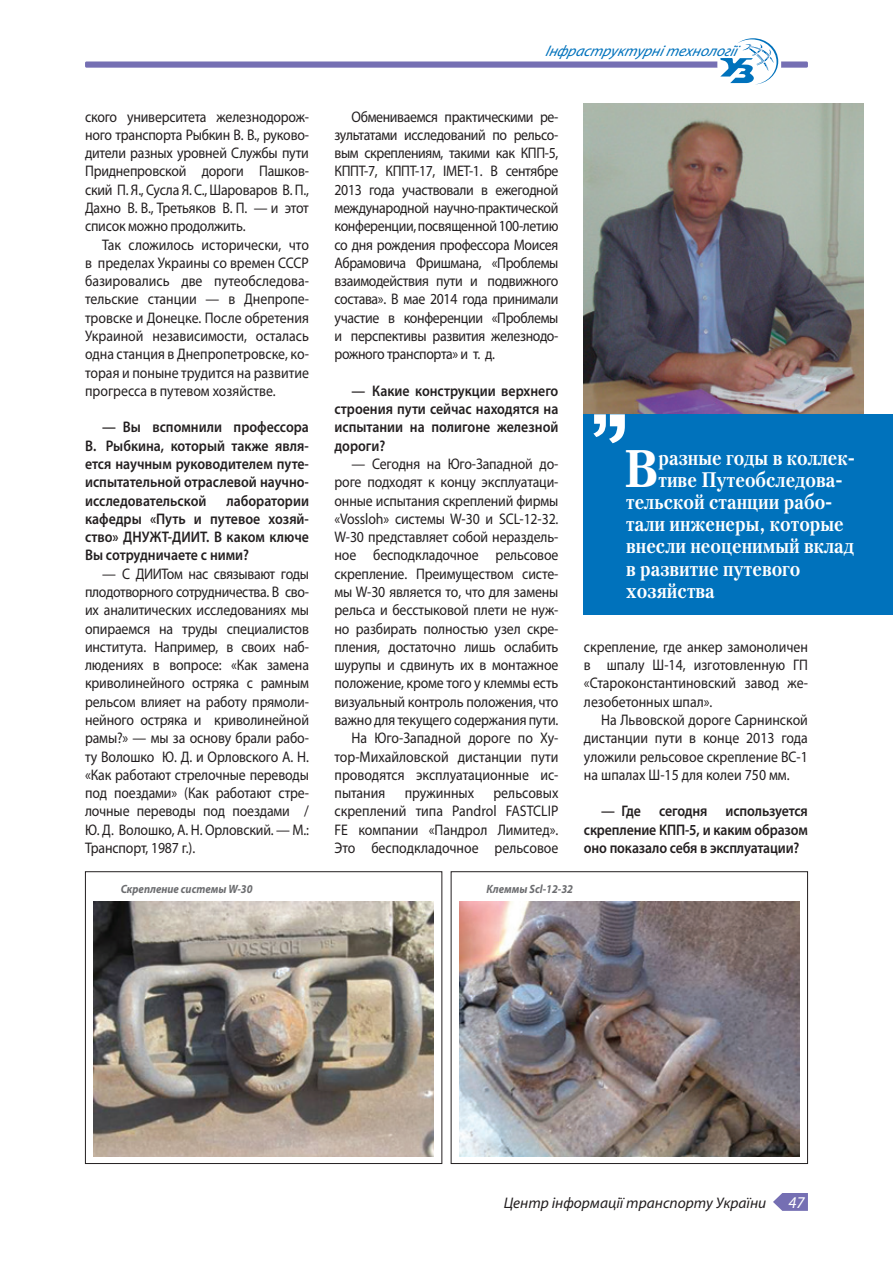
<style>
.page{position:relative;width:893px;height:1263px;background:#fff}
.page>*{position:absolute;margin:0;border:0;box-sizing:border-box;transform-origin:0 0}
.t1{font:700 52.65px "Petersburg C";color:#fff;scale:.9 1}
.t2{font:700 21px "Petersburg C";color:#fff;scale:.9 1}
.t3{font:italic 16.5px "Myriad Pro";color:#fff}
.t4{font:15.3px/18.3px "Myriad Pro";letter-spacing:-.01em;color:#231f20;text-align:justify;scale:.9 1}
.t5{font:600 15.3px/18.3px "Myriad Pro";color:#231f20;text-align:justify;scale:.9 1}
.t6{font:italic 15.3px "Myriad Pro";color:#231f20}
.t7{font:italic 15.3px "Myriad Pro";color:#0072bc}
.t8{font:italic 700 12px "Myriad Pro";color:#6c6d70;scale:.9 1}
</style>
<div class="page">
<div style="left:85px;top:871px;width:357px;height:293px;border:1px solid #231f20"></div>
<img style="left:94px;top:901px;width:340px;height:255px">
<img style="left:584px;top:103px;width:279px;height:311px">
<div style="left:584px;top:414px;width:309px;height:201px;background:#0072bc"></div>
<svg style="left:593px;top:414px;width:32px;height:29px"></svg>
<div style="left:451px;top:871px;width:357px;height:293px;border:1px solid #231f20"></div>
<img style="left:459px;top:901px;width:340px;height:255px">
<div style="left:85px;top:61px;width:723px;height:7px;background:#756fb3;border-radius:2px"></div>
<div style="left:717px;top:60px;width:64px;height:9px;background:#fff;border-radius:2px"></div>
<svg style="left:720px;top:38px;width:58px;height:46px"></svg>
<svg style="left:773px;top:1193px;width:35px;height:18px"></svg>
<p class="t4" style="left:85px;top:107px;width:250px">ского университета железнодорож&shy;ного транспорта Рыбкин В. В., руково&shy;дители разных уровней Службы пути Приднепровской дороги Пашков&shy;ский П. Я., Сусла Я. С., Шароваров В. П., Дахно В. В., Третьяков В. П. — и этот список можно продолжить.</p>
<p class="t4" style="left:85px;top:235px;width:250px;text-indent:17px">Так сложилось исторически, что в пределах Украины со времен СССР базировались две путеобследова&shy;тельские станции — в Днепропе&shy;тровске и Донецке. После обретения Украиной независимости, осталась одна станция в Днепропетровске, ко&shy;торая и поныне трудится на развитие прогресса в путевом хозяйстве.</p>
<p class="t5" style="left:85px;top:418px;width:250px;text-indent:17px">— В ы вспомнили профессора В. Рыбкина, который также явля&shy;ется научным руководителем путе&shy;испытательной отраслевой научно&shy;исследовательской</p>
<p class="t5" style="left:85px;top:491px;width:250px;text-indent:141px">лаборатории кафедры «Путь и путевое хозяй&shy;ство» ДНУЖТ-ДИИТ</p>
<p class="t5" style="left:85px;top:527px;width:250px;text-indent:121px">. В каком ключе<br>Вы сотрудничаете с ними?</p>
<p class="t4" style="left:85px;top:564px;width:250px;text-indent:17px">— С ДИИТом нас связывают годы плодотворного сотрудничества. В сво&shy;их аналитических исследованиях мы опираемся на труды специалистов института. Например, в своих наб&shy;людениях в вопросе: «Как замена криволинейного остряка с рамным рельсом влияет на работу прямоли&shy;нейного остряка и криволинейной рамы?» — мы за основу брали рабо&shy;ту Волошко Ю. Д. и Орловского А. Н. «Как работают стрелочные переводы под поездами» (Как работают стре&shy;лочные переводы под поездами / Ю. Д. Волошко, А. Н. Орловский. — М.:<br>Транспорт, 1987 г.).</p>
<p class="t8" style="left:121px;top:881px;width:148px">Скрепление системы W-30</p>
<p class="t7" style="left:545px;top:41px;width:195px">Інфр аструктур нітехнології</p>
<p class="t4" style="left:334px;top:107px;width:250px;text-indent:17px">Обмениваемся практическими ре&shy;зультатами исследований по рельсо&shy;вым скреплениям, такими как КПП-5, КППТ-7, КППТ-17, IМЕТ-1. В сентябре 2013 года участвовали в ежегодной международной научно-практической конференции, посвященной 100-летию со дня рождения профессора Моисея Абрамовича Фришмана, «Проблемы взаимодействия пути и подвижного состава». В мае 2014 года принимали участие в конференции «Проблемы и перспективы развития железнодо&shy;рожного транспорта» и т. д.</p>
<p class="t5" style="left:334px;top:381px;width:250px;text-indent:17px">— Какие конструкции верхнего строения пути сейчас находятся на испытании на полигоне железной дороги?</p>
<p class="t4" style="left:351px;top:454px;width:231px">— Сегодня на Юго-Западной до-</p>
<p class="t4" style="left:334px;top:473px;width:250px">роге подходят к концу эксплуатаци-</p>
<p class="t4" style="left:334px;top:491px;width:250px">онные испытания скреплений фирмы</p>
<p class="t4" style="left:334px;top:509px;width:250px">«Vossloh» системы W-30 и SCL-12-32.</p>
<p class="t4" style="left:334px;top:528px;width:250px">W-30 представляет собой нераздель-</p>
<p class="t4" style="left:334px;top:546px;width:250px">ное бесподкладочное рельсовое</p>
<p class="t4" style="left:334px;top:564px;width:250px">скрепление. Преимуществом систе-</p>
<p class="t4" style="left:334px;top:582px;width:250px">мы W-30 является то, что для замены</p>
<p class="t4" style="left:334px;top:601px;width:250px">рельса и бесстыковой плети не нуж-</p>
<p class="t4" style="left:334px;top:619px;width:250px">но разбирать полностью узел скре-</p>
<p class="t4" style="left:334px;top:637px;width:250px">пления, достаточно лишь ослабить</p>
<p class="t4" style="left:334px;top:656px;width:250px">шурупы и сдвинуть их в монтажное</p>
<p class="t4" style="left:334px;top:674px;width:250px">положение, кроме того у клеммы есть</p>
<p class="t4" style="left:334px;top:692px;width:250px">визуальный контроль положения, что</p>
<p class="t4" style="left:334px;top:710px;width:250px">важно для текущего содержания пути.</p>
<p class="t4" style="left:351px;top:729px;width:231px">На Юго-Западной дороге по Ху-</p>
<p class="t4" style="left:334px;top:747px;width:250px">тор-Михайловской дистанции пути</p>
<p class="t4" style="left:334px;top:765px;width:250px">проводятся эксплуатационные ис-</p>
<p class="t4" style="left:334px;top:784px;width:58px">пытания</p>
<p class="t4" style="left:405px;top:784px;width:79px">пружинных</p>
<p class="t4" style="left:334px;top:784px;width:250px;text-indent:159px">рельсовых скреплений типа Pandrol FASTCLIP FE компании «Пандрол Лимитед».<br>Это бесподкладочное рельсовое</p>
<p class="t8" style="left:486px;top:881px;width:98px">Клеммы Scl-12-32</p>
<h1 class="t1" style="left:624px;top:438px;width:40px">В</h1>
<h2 class="t2" style="left:658px;top:445px;width:220px">разные годы в коллек-</h2>
<h2 class="t2" style="left:658px;top:467px;width:206px">тиве Путеобследова-</h2>
<h2 class="t2" style="left:626px;top:490px;width:231px">тельской станции рабо-</h2>
<h2 class="t2" style="left:626px;top:512px;width:243px">тали инженеры, которые</h2>
<h2 class="t2" style="left:626px;top:534px;width:255px">внесли неоценимый вклад</h2>
<h2 class="t2" style="left:626px;top:556px;width:195px">в развитие путевого</h2>
<h2 class="t2" style="left:626px;top:578px;width:100px">хозяйства</h2>
<p class="t4" style="left:584px;top:637px;width:250px">скрепление, где анкер замоноличен в шпалу Ш-14, изготовленную ГП «Староконстантиновский завод же&shy;лезобетонных шпал».</p>
<p class="t4" style="left:584px;top:710px;width:250px;text-indent:17px">На Львовской дороге Сарнинской дистанции пути в конце 2013 года уложили рельсовое скрепление ВС-1 на шпалах Ш-15 для колеи 750 мм.</p>
<p class="t5" style="left:584px;top:802px;width:250px;text-indent:17px">— Где сегодня используется скрепление КПП-5, и каким образом оно показало себя в эксплуатации?</p>
<p class="t6" style="left:504px;top:1193px;width:264px">Центр інформації транспорту України</p>
<p class="t3" style="left:788px;top:1192px;width:18px">47</p>
</div>
